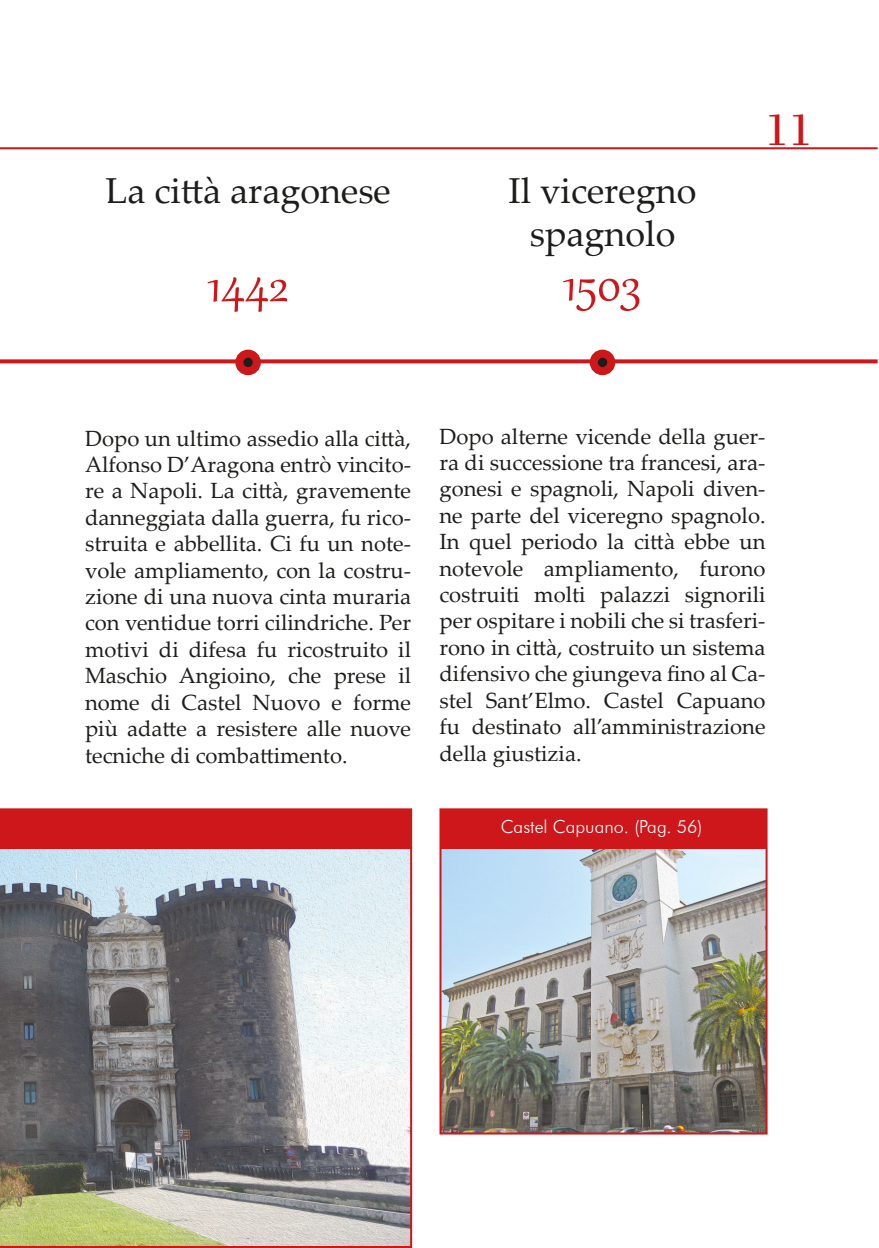
<style>
.page{position:relative;width:879px;height:1248px;background:#fff}
.page>*{position:absolute;margin:0;border:0;box-sizing:border-box;transform-origin:0 0}
.t1{font:60px "Gabriola";color:#cd171a}
.t2{font:48px "Bodoni";color:#cd171a}
.t3{font:36px/43.2px "Palatino Linotype";color:#1d1d1b;text-align:center}
.t4{font:22px/26.4px "Palatino Linotype";color:#1d1d1b;text-align:justify}
.t5{font:300 18px "Futura BT";color:#fff}
</style>
<div class="page">
<hr style="left:0;top:147px;width:877px;height:2px;background:#cd171a">
<svg style="left:0;top:359px;width:877px;height:4px;background:#d12d2f"></svg>
<div style="left:239px;top:353px;width:18px;height:18px;background:#1d1d1b;border-radius:50%"></div>
<div style="left:235px;top:349px;width:26px;height:26px;border:8px solid #cd171a;border-radius:50%"></div>
<div style="left:594px;top:353px;width:17px;height:18px;background:#1d1d1b;border-radius:50%"></div>
<div style="left:590px;top:349px;width:25px;height:26px;border:8px solid #cd171a;border-radius:50%"></div>
<div style="left:0;top:808px;width:412px;height:39px;background:#cd171a"></div>
<div style="left:440px;top:809px;width:326px;height:324px;background:#cd171a"></div>
<img style="left:442px;top:849px;width:322px;height:282px">
<div style="left:439px;top:808px;width:328px;height:326px;border:2px solid #cd171a"></div>
<svg style="left:0;top:847px;width:412px;height:400px;background:#989998"></svg>
<h3 class="t3" style="left:105px;top:167px;width:287px">La città aragonese</h3>
<h3 class="t3" style="left:508px;top:167px;width:189px">Il viceregno spagnolo</h3>
<h1 class="t1" style="left:208px;top:245px;width:82px">1442</h1>
<h1 class="t1" style="left:563px;top:244px;width:79px">1503</h1>
<h2 class="t2" style="left:765px;top:101px;width:49px">11</h2>
<p class="t4" style="left:85px;top:424px;width:328px">Dopo un ultimo assedio alla città, Alfonso D’Aragona entrò vincito&shy;re a Napoli. La città, gravemente danneggiata dalla guerra, fu rico&shy;struita e abbellita. Ci fu un note&shy;vole ampliamento, con la costru&shy;zione di una nuova cinta muraria con ventidue torri cilindriche. Per motivi di difesa fu ricostruito il Maschio Angioino, che prese il nome di Castel Nuovo e forme più adatte a resistere alle nuove tecniche di combattimento.</p>
<p class="t4" style="left:439px;top:422px;width:328px">Dopo alterne vicende della guer&shy;ra di successione tra francesi, ara&shy;gonesi e spagnoli, Napoli diven&shy;ne parte del viceregno spagnolo.<br>In quel periodo la città ebbe un notevole ampliamento, furono costruiti molti palazzi signorili per ospitare i nobili che si trasferi&shy;rono in città, costruito un sistema difensivo che giungeva fino al Ca&shy;stel Sant’Elmo. Castel Capuano fu destinato all’amministrazione della giustizia.</p>
<p class="t5" style="left:501px;top:816px;width:203px">Castel Capuano. (Pag. 56)</p>
</div>
